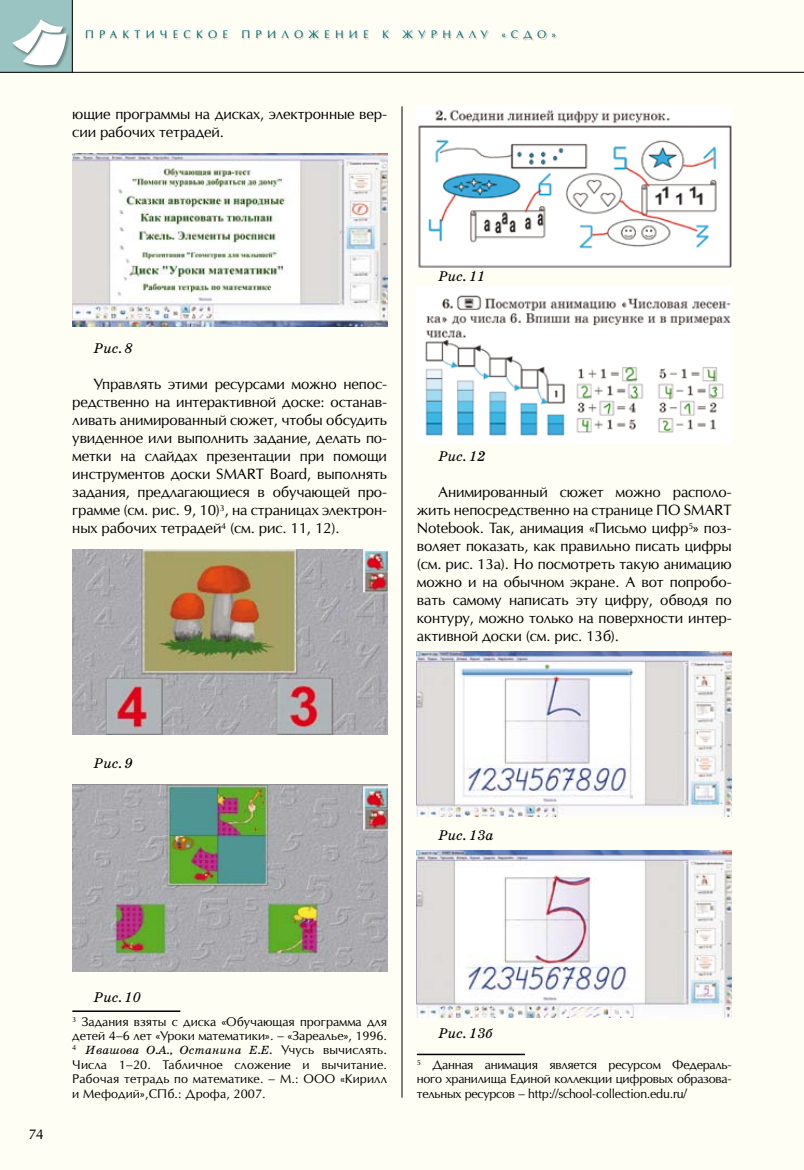
<style>
.page{position:relative;width:804px;height:1170px;background:#fff}
.page>*{position:absolute;margin:0;border:0;box-sizing:border-box;transform-origin:0 0}
.t1{font:14.25px/18px "Opium New";letter-spacing:-.01em;color:#000;text-align:justify}
.t2{font:italic 14.25px "School Book C";letter-spacing:-.01em;color:#000}
.t3{font:13.5px "Opium New";color:#000}
.t4{font:12px/14.4px "Opium New";color:#000;text-align:justify}
.t5{font:italic 12px "School Book C";letter-spacing:.01em;color:#000}
.t6{font:10.5px "Opium New";letter-spacing:.5em;color:#006c72}
.s1{font-family:"Opium New";font-style:normal}
</style>
<div class="page">
<div style="left:0;top:0;width:804px;height:1169px;background:#fffef5"></div>
<hr style="left:401px;top:106px;width:1px;height:991px;background:#000">
<div style="left:0;top:0;width:72px;height:72px;background:#9ac4c1"></div>
<hr style="left:72px;top:0;width:1px;height:72px;background:#000">
<hr style="left:0;top:72px;width:804px;height:1px;background:#000">
<div style="left:22px;top:31px;width:50px;height:40px;background:#000;opacity:.17"></div>
<div style="left:12px;top:19px;width:56px;height:39px;background:#000;opacity:.17"></div>
<svg style="left:12px;top:19px;width:54px;height:49px"></svg>
<hr style="left:72px;top:1010px;width:108px;height:1px;background:#000">
<hr style="left:417px;top:1053px;width:108px;height:2px;background:#000">
<img style="left:72px;top:153px;width:315px;height:173px">
<img style="left:72px;top:549px;width:315px;height:185px">
<img style="left:72px;top:784px;width:315px;height:187px">
<img style="left:418px;top:109px;width:313px;height:159px">
<img style="left:425px;top:295px;width:306px;height:141px">
<img style="left:417px;top:652px;width:314px;height:164px">
<img style="left:417px;top:850px;width:314px;height:167px">
<p class="t6" style="left:85px;top:28px;width:144px">ПРАКТИЧЕСКОЕ</p>
<p class="t6" style="left:241px;top:28px;width:128px">ПРИЛОЖЕНИЕ</p>
<p class="t6" style="left:382px;top:28px;width:8px">К</p>
<p class="t6" style="left:402px;top:28px;width:87px">ЖУРНАЛУ</p>
<p class="t6" style="left:501px;top:28px;width:22px">« сдо</p>
<p class="t6" style="left:551px;top:28px;width:6px">»</p>
<p class="t1" style="left:72px;top:105px;width:316px">ющие программы на дисках, электронные вер&shy;сии рабочих тетрадей.</p>
<p class="t2" style="left:94px;top:340px;width:41px">Рис. 8</p>
<p class="t1" style="left:72px;top:375px;width:316px;text-indent:21px">Управлять этими ресурсами можно непос&shy;редственно на интерактивной доске: останав&shy;ливать анимированный сюжет, чтобы обсудить увиденное или выполнить задание, делать по&shy;метки на слайдах презентации при помощи инструментов доски SMART Board, выполнять задания, предлагающиеся в обучающей про&shy;грамме (см. рис. 9, 10) , на страницах электрон&shy;ных рабочих тетрадей (см. рис. 11, 12).</p>
<p class="t2" style="left:438px;top:268px;width:49px">Рис. 11</p>
<p class="t2" style="left:438px;top:448px;width:49px">Рис. 12</p>
<p class="t1" style="left:417px;top:483px;width:316px;text-indent:21px">Анимированный сюжет можно располо&shy;жить непосредственно на странице ПО SMART Notebook. Так, анимация «Письмо цифр » поз&shy;воляет показать, как правильно писать цифры (см. рис. 13а). Но посмотреть такую анимацию можно и на обычном экране. А вот попробо&shy;вать самому написать эту цифру, обводя по контуру, можно только на поверхности интер&shy;активной доски (см. рис. 13б).</p>
<p class="t2" style="left:94px;top:754px;width:41px">Рис. 9</p>
<p class="t2" style="left:438px;top:826px;width:57px">Рис. 13а</p>
<p class="t3" style="left:28px;top:1125px;width:17px">74</p>
<p class="t2" style="left:94px;top:988px;width:49px">Рис. 10</p>
<p class="t4" style="left:72px;top:1013px;width:316px;text-align:right">Задания взяты с диска «Обучающая программа для детей 4–6 лет «Уроки математики». – «Зареалье», 1996.</p>
<p class="t5" style="left:85px;top:1043px;width:303px">Ивашова О.А., Останина Е.Е. <span class="s1">Учусь вычислять.</span></p>
<p class="t4" style="left:72px;top:1057px;width:316px">Числа 1–20. Табличное сложение и вычитание.<br>Рабочая тетрадь по математике. – М.: ООО «Кирилл и Мефодий»,СПб.: Дрофа, 2007.</p>
<p class="t2" style="left:438px;top:1024px;width:56px">Рис. 13б</p>
<p class="t4" style="left:417px;top:1057px;width:316px;text-indent:16px">Данная анимация является ресурсом Федераль&shy;ного хранилища Единой коллекции цифровых образова&shy;тельных ресурсов – http://school-collection.edu.ru/</p>
</div>
